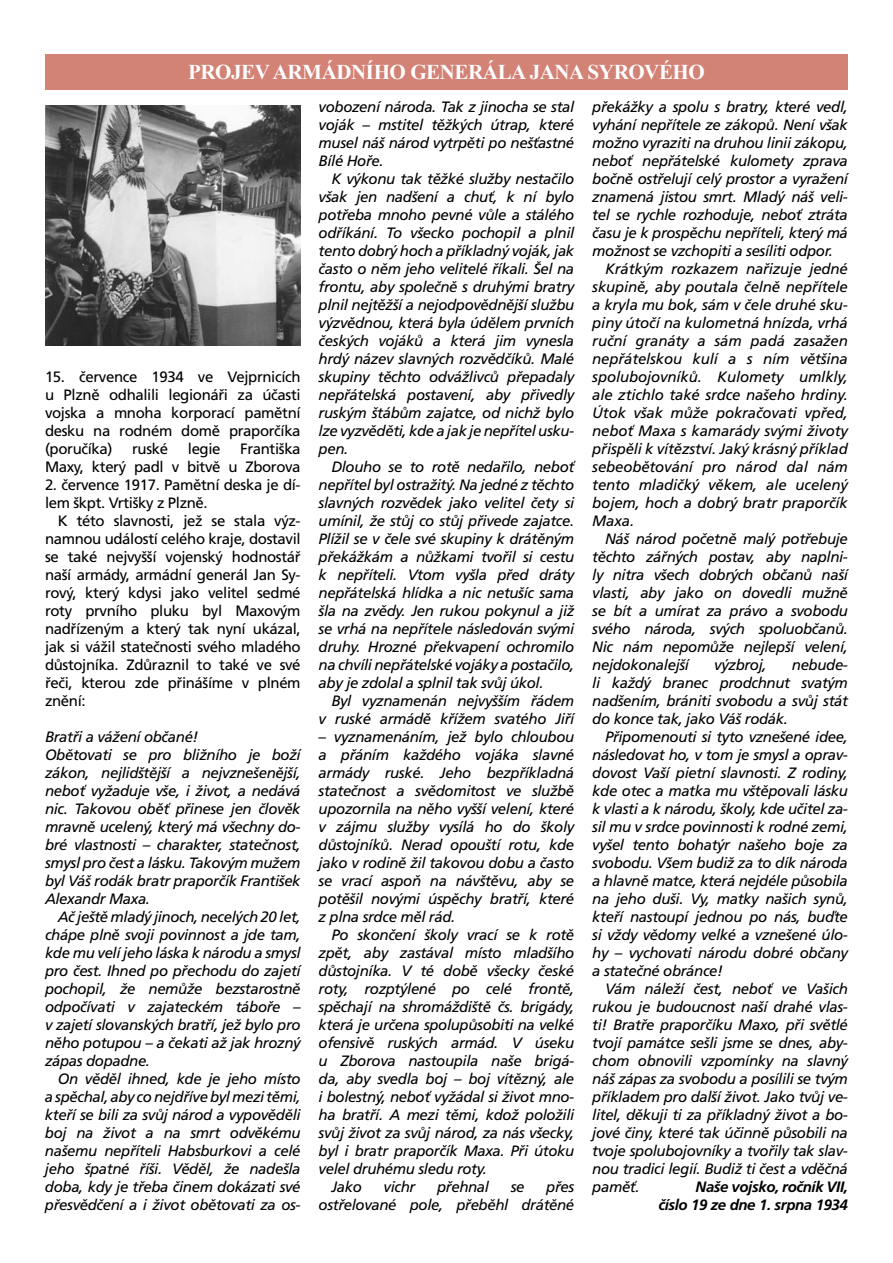
<style>
.page{position:relative;width:893px;height:1263px;background:#fff}
.page>*{position:absolute;margin:0;border:0;box-sizing:border-box;transform-origin:0 0}
.t1{font:700 21px "Times New Roman";letter-spacing:-.02em;color:#fff}
.t2{font:italic 15px/18px "Frutiger CE";letter-spacing:-.025em;color:#000;text-align:justify}
.t3{font:15px/18px "Frutiger CE";letter-spacing:-.025em;color:#000;text-align:justify}
.t4{font:italic 700 15px/18px "Frutiger CE";letter-spacing:-.025em;color:#000;text-align:right}
</style>
<div class="page">
<div style="left:45px;top:54px;width:803px;height:36px;background:#d38276"></div>
<img style="left:45px;top:106px;width:256px;height:240px">
<h1 class="t1" style="left:188px;top:57px;width:518px">PROJEV ARMÁDNÍHO GENERÁLA JANA SYROVÉHO</h1>
<p class="t3" style="left:45px;top:368px;width:257px">15. července 1934 ve Vejprnicích u Plzně odhalili legionáři za účasti vojska a mnoha korporací pamětní desku na rodném domě praporčíka (poručíka)</p>
<p class="t3" style="left:45px;top:440px;width:257px;text-align:right">Františka<br>Maxy, který padl v bitvě u Zborova</p>
<p class="t3" style="left:45px;top:476px;width:257px">2. července 1917. Pamětní deska je dí&shy;lem škpt. Vrtišky z Plzně.</p>
<p class="t3" style="left:45px;top:512px;width:257px;text-indent:13px">K této slavnosti, jež se stala výz&shy;namnou událostí celého kraje, dostavil se také nejvyšší vojenský hodnostář naší armády, armádní generál Jan Sy&shy;rový, který kdysi jako velitel sedmé roty prvního pluku byl Maxovým nadřízeným a který tak nyní ukázal, jak si vážil statečnosti svého mladého důstojníka. Zdůraznil to také ve své řeči, kterou zde přinášíme v plném znění:</p>
<p class="t2" style="left:45px;top:728px;width:257px;text-align:left">Bratři a vážení občané!<br>Obětovati se pro bližního je boží zákon, nejlidštější a nejvznešenější, neboť vyžaduje vše, i život, a nedává nic. Takovou oběť přinese jen člověk mravně ucelený, který má všechny do&shy;bré vlastnosti – charakter, statečnost, smysl pro čest a lásku. Takovým mužem byl Váš rodák bratr praporčík František Alexandr Maxa.</p>
<p class="t2" style="left:45px;top:908px;width:257px;text-indent:13px">Ač ještě mladý jinoch, necelých 20 let, chápe plně svoji povinnost a jde tam, kde mu velí jeho láska k národu a smysl pro čest. Ihned po přechodu do zajetí pochopil, že nemůže bezstarostně odpočívati v zajateckém táboře – v zajetí slovanských bratří, jež bylo pro něho potupou – a čekati až jak hrozný zápas dopadne.</p>
<p class="t2" style="left:45px;top:1070px;width:257px;text-indent:13px">On věděl ihned, kde je jeho místo a spěchal, aby co nejdříve byl mezi těmi, kteří se bili za svůj národ a vypověděli boj na život a na smrt odvěkému našemu nepříteli Habsburkovi a celé jeho špatné říši. Věděl, že nadešla doba, kdy je třeba činem dokázati své přesvědčení a i život obětovati za os-</p>
<p class="t3" style="left:132px;top:440px;width:38px">ruské</p>
<p class="t3" style="left:188px;top:440px;width:34px">legie</p>
<p class="t2" style="left:319px;top:97px;width:257px">vobození národa. Tak z jinocha se stal voják – mstitel těžkých útrap, které musel náš národ vytrpěti po nešťastné Bílé Hoře.</p>
<p class="t2" style="left:319px;top:169px;width:257px;text-indent:13px">K výkonu tak těžké služby nestačilo však jen nadšení a chuť, k ní bylo potřeba mnoho pevné vůle a stálého odříkání. To všecko pochopil a plnil tento dobrý hoch a příkladný voják, jak často o něm jeho velitelé říkali. Šel na frontu, aby společně s druhými bratry plnil nejtěžší a nejodpovědnější službu výzvědnou, která byla údělem prvních českých vojáků a která jim vynesla hrdý název slavných rozvědčíků. Malé skupiny těchto odvážlivců přepadaly nepřátelská postavení, aby přivedly ruským štábům zajatce, od nichž bylo lze vyzvěděti, kde a jak je nepřítel usku&shy;pen.</p>
<p class="t2" style="left:319px;top:457px;width:257px;text-indent:13px">Dlouho se to rotě nedařilo, neboť nepřítel byl ostražitý. Na jedné z těchto slavných rozvědek jako velitel čety si umínil, že stůj co stůj přivede zajatce.<br>Plížil se v čele své skupiny k drátěným překážkám a nůžkami tvořil si cestu k nepříteli. Vtom vyšla před dráty nepřátelská hlídka a nic netušíc sama šla na zvědy. Jen rukou pokynul a již se vrhá na nepřítele následován svými druhy. Hrozné překvapení ochromilo na chvíli nepřátelské vojáky a postačilo, aby je zdolal a splnil tak svůj úkol.</p>
<p class="t2" style="left:319px;top:691px;width:257px;text-align:right">Byl vyznamenán nejvyšším řádem<br>v ruské armádě křížem svatého Jiří</p>
<p class="t2" style="left:319px;top:727px;width:257px">– vyznamenáním, jež bylo chloubou a přáním každého vojáka slavné armády ruské. Jeho bezpříkladná statečnost a svědomitost ve službě upozornila na něho vyšší velení, které v zájmu služby vysílá ho do školy důstojníků. Nerad opouští rotu, kde jako v rodině žil takovou dobu a často se vrací aspoň na návštěvu, aby se potěšil novými úspěchy bratří, které z plna srdce měl rád.</p>
<p class="t2" style="left:331px;top:925px;width:244px">Po skončení školy vrací se k rotě</p>
<p class="t2" style="left:319px;top:943px;width:257px">zpět, aby zastával místo mladšího</p>
<p class="t2" style="left:319px;top:961px;width:257px">důstojníka. V té době všecky české</p>
<p class="t2" style="left:319px;top:979px;width:257px">roty, rozptýlené po celé frontě,</p>
<p class="t2" style="left:319px;top:997px;width:257px">spěchají na shromáždiště čs. brigády,</p>
<p class="t2" style="left:319px;top:1015px;width:257px">která je určena spolupůsobiti na velké</p>
<p class="t2" style="left:319px;top:1033px;width:257px">ofensivě ruských armád. V úseku</p>
<p class="t2" style="left:319px;top:1051px;width:257px">u Zborova nastoupila naše brigá-</p>
<p class="t2" style="left:319px;top:1069px;width:257px">da, aby svedla boj – boj vítězný, ale</p>
<p class="t2" style="left:319px;top:1087px;width:257px">i bolestný, neboť vyžádal si život mno-</p>
<p class="t2" style="left:319px;top:1105px;width:257px">ha bratří. A mezi těmi, kdož položili</p>
<p class="t2" style="left:319px;top:1123px;width:257px">svůj život za svůj národ, za nás všecky,</p>
<p class="t2" style="left:319px;top:1141px;width:257px">byl i bratr praporčík Maxa. Při útoku</p>
<p class="t2" style="left:319px;top:1159px;width:170px">velel druhému sledu roty.</p>
<p class="t2" style="left:331px;top:1177px;width:32px">Jako</p>
<p class="t2" style="left:384px;top:1177px;width:33px">vichr</p>
<p class="t2" style="left:437px;top:1177px;width:53px">přehnal</p>
<p class="t2" style="left:511px;top:1177px;width:15px">se</p>
<p class="t2" style="left:319px;top:1177px;width:257px;text-align:right">přes<br>ostřelované pole, přeběhl drátěné</p>
<p class="t2" style="left:592px;top:97px;width:257px">překážky a spolu s bratry, které vedl, vyhání nepřítele ze zákopů. Není však možno vyraziti na druhou linii zákopu, neboť nepřátelské kulomety zprava bočně ostřelují celý prostor a vyražení znamená jistou smrt. Mladý náš veli&shy;tel se rychle rozhoduje, neboť ztráta času je k prospěchu nepříteli, který má možnost se vzchopiti a sesíliti odpor.</p>
<p class="t2" style="left:592px;top:259px;width:257px;text-indent:13px">Krátkým rozkazem nařizuje jedné skupině, aby poutala čelně nepřítele a kryla mu bok, sám v čele druhé sku&shy;piny útočí na kulometná hnízda, vrhá ruční granáty a sám padá zasažen nepřátelskou kulí a s ním většina spolubojovníků. Kulomety umlkly, ale ztichlo také srdce našeho hrdiny.<br>Útok však může pokračovati vpřed, neboť Maxa s kamarády svými životy přispěli k vítězství. Jaký krásný příklad sebeobětování pro národ dal nám tento mladičký věkem, ale ucelený bojem, hoch a dobrý bratr praporčík Maxa.</p>
<p class="t2" style="left:592px;top:529px;width:257px;text-indent:13px">Náš národ početně malý potřebuje těchto zářných postav, aby naplni&shy;ly nitra všech dobrých občanů naší vlasti, aby jako on dovedli mužně se bít a umírat za právo a svobodu svého národa, svých spoluobčanů.<br>Nic nám nepomůže nejlepší velení, nejdokonalejší</p>
<p class="t2" style="left:592px;top:655px;width:257px;text-indent:200px">nebude&shy;li každý branec prodchnut svatým nadšením, brániti svobodu a svůj stát do konce tak, jako Váš rodák.</p>
<p class="t2" style="left:592px;top:727px;width:257px;text-indent:13px">Připomenouti si tyto vznešené idee, následovat ho, v tom je smysl a oprav&shy;dovost Vaší pietní slavnosti. Z rodiny, kde otec a matka mu vštěpovali lásku k vlasti a k národu, školy, kde učitel za&shy;sil mu v srdce povinnosti k rodné zemi, vyšel tento bohatýr našeho boje za svobodu. Všem budiž za to dík národa a hlavně matce, která nejdéle působila na jeho duši. Vy, matky našich synů, kteří nastoupí jednou po nás, buďte si vždy vědomy velké a vznešené úlo&shy;hy – vychovati národu dobré občany a statečné obránce!</p>
<p class="t2" style="left:592px;top:979px;width:257px;text-indent:13px">Vám náleží čest, neboť ve Vašich rukou je budoucnost naší drahé vlas&shy;ti! Bratře praporčíku Maxo, při světlé tvojí památce sešli jsme se dnes, aby&shy;chom obnovili vzpomínky na slavný náš zápas za svobodu a posílili se tvým příkladem pro další život. Jako tvůj ve&shy;litel, děkuji ti za příkladný život a bo&shy;jové činy, které tak účinně působili na tvoje spolubojovníky a tvořily tak slav&shy;nou tradici legií. Budiž ti čest a vděčná paměť.</p>
<p class="t2" style="left:714px;top:655px;width:54px">výzbroj,</p>
<p class="t4" style="left:658px;top:1177px;width:191px">Naše vojsko, ročník VII,<br>číslo 19 ze dne 1. srpna 1934</p>
</div>
